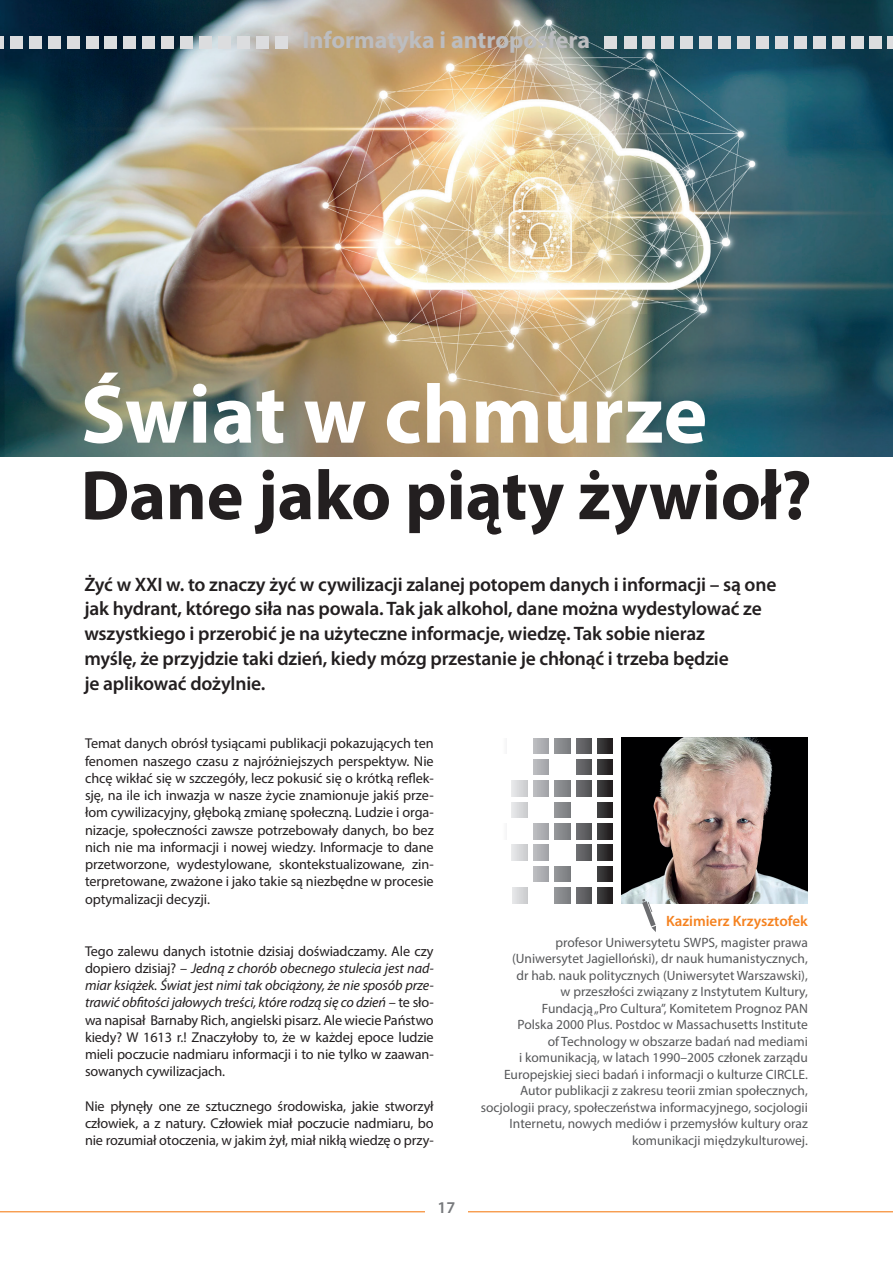
<style>
.page{position:relative;width:893px;height:1263px;background:#fff}
.page>*{position:absolute;margin:0;border:0;box-sizing:border-box;transform-origin:0 0}
.t1{font:700 84px "Myriad Pro";letter-spacing:.005em;color:#fff}
.t2{font:700 70.5px "Myriad Pro";color:#231f20}
.t3{font:700 24px "Myriad Pro";color:#bcbdc0}
.t4{font:600 19.5px/24.8px "Myriad Pro";letter-spacing:-.01em;color:#231f20}
.t5{font:600 16.5px "Myriad Pro";color:#76787b}
.t6{font:600 15px "Myriad Pro";color:#f58220}
.t7{font:14.25px/17.2px "Myriad Pro";letter-spacing:-.01em;color:#231f20;text-align:justify}
.t8{font:13.5px/16.5px "Myriad Pro";color:#57585a;text-align:right}
.s1{font-style:italic}
</style>
<div class="page">
<img style="left:0;top:0;width:893px;height:456px">
<hr style="left:0;top:1211px;width:893px;height:1px;background:#f58220">
<div style="left:425px;top:1195px;width:43px;height:23px;background:#fff"></div>
<div style="left:869px;top:36px;width:13px;height:13px;background:#dcdddf"></div>
<div style="left:851px;top:36px;width:12px;height:13px;background:#dcdddf"></div>
<div style="left:813px;top:36px;width:13px;height:13px;background:#dcdddf"></div>
<div style="left:794px;top:36px;width:13px;height:13px;background:#dcdddf"></div>
<div style="left:775px;top:36px;width:13px;height:13px;background:#dcdddf"></div>
<div style="left:642px;top:36px;width:13px;height:13px;background:#dcdddf"></div>
<div style="left:604px;top:36px;width:13px;height:13px;background:#dcdddf"></div>
<div style="left:624px;top:36px;width:12px;height:13px;background:#dcdddf"></div>
<div style="left:718px;top:36px;width:13px;height:13px;background:#dcdddf"></div>
<div style="left:699px;top:36px;width:13px;height:13px;background:#dcdddf"></div>
<div style="left:661px;top:36px;width:13px;height:13px;background:#dcdddf"></div>
<div style="left:737px;top:36px;width:13px;height:13px;background:#dcdddf"></div>
<div style="left:680px;top:36px;width:13px;height:13px;background:#dcdddf"></div>
<div style="left:756px;top:36px;width:13px;height:13px;background:#dcdddf"></div>
<div style="left:832px;top:36px;width:13px;height:13px;background:#dcdddf"></div>
<div style="left:887px;top:36px;width:6px;height:13px;background:#dcdddf"></div>
<div style="left:275px;top:36px;width:13px;height:13px;background:#dcdddf"></div>
<div style="left:218px;top:36px;width:13px;height:13px;background:#dcdddf"></div>
<div style="left:237px;top:36px;width:13px;height:13px;background:#dcdddf"></div>
<div style="left:104px;top:36px;width:13px;height:13px;background:#dcdddf"></div>
<div style="left:67px;top:36px;width:13px;height:13px;background:#dcdddf"></div>
<div style="left:29px;top:36px;width:13px;height:13px;background:#dcdddf"></div>
<div style="left:10px;top:36px;width:13px;height:13px;background:#dcdddf"></div>
<hr style="left:0;top:36px;width:4px;height:13px;background:#dcdddf">
<div style="left:48px;top:36px;width:13px;height:13px;background:#dcdddf"></div>
<div style="left:86px;top:36px;width:12px;height:13px;background:#dcdddf"></div>
<div style="left:180px;top:36px;width:13px;height:12px;background:#dcdddf"></div>
<div style="left:161px;top:36px;width:13px;height:13px;background:#dcdddf"></div>
<div style="left:123px;top:36px;width:13px;height:13px;background:#dcdddf"></div>
<div style="left:142px;top:36px;width:13px;height:13px;background:#dcdddf"></div>
<div style="left:256px;top:36px;width:13px;height:13px;background:#dcdddf"></div>
<div style="left:199px;top:36px;width:13px;height:13px;background:#dcdddf"></div>
<img style="left:622px;top:738px;width:186px;height:166px">
<svg style="left:642px;top:899px;width:14px;height:33px"></svg>
<svg style="left:597px;top:738px;width:16px;height:16px"></svg>
<svg style="left:597px;top:781px;width:16px;height:15px"></svg>
<svg style="left:597px;top:845px;width:16px;height:15px"></svg>
<svg style="left:597px;top:824px;width:16px;height:15px"></svg>
<svg style="left:597px;top:888px;width:16px;height:15px"></svg>
<svg style="left:597px;top:802px;width:16px;height:16px"></svg>
<svg style="left:597px;top:759px;width:16px;height:16px"></svg>
<svg style="left:576px;top:738px;width:15px;height:16px"></svg>
<svg style="left:576px;top:781px;width:15px;height:15px"></svg>
<svg style="left:576px;top:845px;width:15px;height:15px"></svg>
<svg style="left:576px;top:824px;width:15px;height:15px"></svg>
<svg style="left:576px;top:888px;width:15px;height:15px"></svg>
<svg style="left:576px;top:759px;width:15px;height:16px"></svg>
<div style="left:555px;top:738px;width:15px;height:16px;background:#87898c"></div>
<div style="left:555px;top:781px;width:15px;height:15px;background:#87898c"></div>
<div style="left:555px;top:824px;width:15px;height:15px;background:#87898c"></div>
<div style="left:555px;top:888px;width:15px;height:15px;background:#87898c"></div>
<svg style="left:512px;top:888px;width:15px;height:15px"></svg>
<div style="left:555px;top:866px;width:15px;height:16px;background:#87898c"></div>
<svg style="left:597px;top:866px;width:16px;height:16px"></svg>
<div style="left:555px;top:802px;width:15px;height:16px;background:#87898c"></div>
<svg style="left:533px;top:738px;width:16px;height:16px"></svg>
<svg style="left:533px;top:781px;width:16px;height:15px"></svg>
<svg style="left:533px;top:845px;width:16px;height:15px"></svg>
<svg style="left:533px;top:824px;width:16px;height:15px"></svg>
<svg style="left:533px;top:866px;width:16px;height:16px"></svg>
<svg style="left:512px;top:781px;width:15px;height:15px"></svg>
<svg style="left:512px;top:845px;width:15px;height:15px"></svg>
<svg style="left:512px;top:802px;width:15px;height:16px"></svg>
<svg style="left:533px;top:759px;width:16px;height:16px"></svg>
<h3 class="t3" style="left:302px;top:25px;width:289px">Informatyka i antroposfera</h3>
<h1 class="t1" style="left:81px;top:360px;width:628px">Świat w chmurze</h1>
<h2 class="t2" style="left:81px;top:449px;width:732px">Dane jako piąty żywioł?</h2>
<p class="t4" style="left:84px;top:571px;width:694px">Żyć w XXI w. to znaczy żyć w cywilizacji zalanej potopem danych i informacji – są one jak hydrant, którego siła nas powala. Tak jak alkohol, dane można wydestylować ze wszystkiego i przerobić je na użyteczne informacje, wiedzę. Tak sobie nieraz<br>myślę, że przyjdzie taki dzień, kiedy mózg przestanie je chłonąć i trzeba będzie<br>je aplikować dożylnie.</p>
<p class="t7" style="left:85px;top:735px;width:350px">Temat danych obrósł tysiącami publikacji pokazujących ten fenomen naszego czasu z najróżniejszych perspektyw. Nie chcę wikłać się w szczegóły, lecz pokusić się o krótką reflek&shy;sję, na ile ich inwazja w nasze życie znamionuje jakiś prze&shy;łom cywilizacyjny, głęboką zmianę społeczną. Ludzie i orga&shy;nizacje, społeczności zawsze potrzebowały danych, bo bez nich nie ma informacji i nowej wiedzy. Informacje to dane przetworzone, wydestylowane, skontekstualizowane, zin&shy;terpretowane, zważone i jako takie są niezbędne w procesie optymalizacji decyzji.</p>
<p class="t7" style="left:85px;top:942px;width:350px">Tego zalewu danych istotnie dzisiaj doświadczamy. Ale czy dopiero dzisiaj? – <span class="s1">Jedną z chorób obecnego stulecia jest nad&shy;miar książek. Świat jest nimi tak obciążony, że nie sposób prze&shy;trawić obfitości jałowych treści, które rodzą się co dzień</span> – te sło&shy;wa napisał Barnaby Rich, angielski pisarz. Ale wiecie Państwo kiedy? W 1613 r.! Znaczyłoby to, że w każdej epoce ludzie mieli poczucie nadmiaru informacji i to nie tylko w zaawan&shy;sowanych cywilizacjach.</p>
<p class="t7" style="left:85px;top:1097px;width:350px">Nie płynęły one ze sztucznego środowiska, jakie stworzył człowiek, a z natury. Człowiek miał poczucie nadmiaru, bo nie rozumiał otoczenia, w jakim żył, miał nikłą wiedzę o przy-</p>
<p class="t5" style="left:438px;top:1197px;width:19px">17</p>
<p class="t6" style="left:666px;top:911px;width:143px">Kazimierz Krzysztofek</p>
<p class="t8" style="left:481px;top:933px;width:329px">profesor Uniwersytetu SWPS, magister prawa (Uniwersytet Jagielloński), dr nauk humanistycznych,<br>dr hab. nauk politycznych (Uniwersytet Warszawski),<br>w przeszłości związany z Instytutem Kultury,<br>Fundacją „Pro Cultura”, Komitetem Prognoz PAN<br>Polska 2000 Plus. Postdoc w Massachusetts Institute<br>of Technology w obszarze badań nad mediami<br>i komunikacją, w latach 1990–2005 członek zarządu Europejskiej sieci badań i informacji o kulturze CIRCLE.<br>Autor publikacji z zakresu teorii zmian społecznych, socjologii pracy, społeczeństwa informacyjnego, socjologii Internetu, nowych mediów i przemysłów kultury oraz komunikacji międzykulturowej.</p>
</div>
